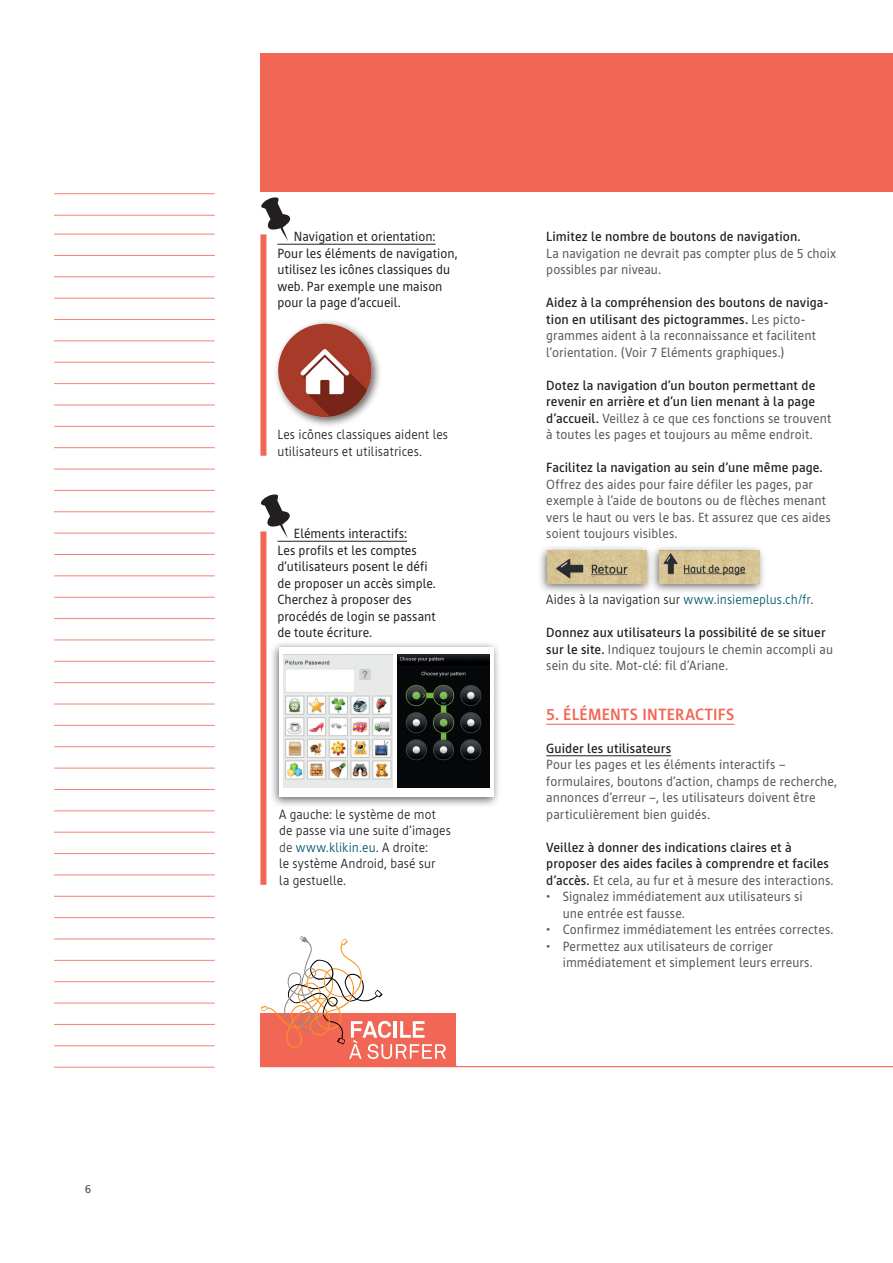
<style>
.page{position:relative;width:893px;height:1263px;background:#fff}
.page>*{position:absolute;margin:0;border:0;box-sizing:border-box;transform-origin:0 0}
.t1{font:700 16.5px "Cast";letter-spacing:.02em;color:#f26656}
.t2{font:13.5px/16.5px "Cast";letter-spacing:.01em;color:#57585a}
.t3{font:500 13.5px/16.5px "Cast";letter-spacing:.01em;color:#231f20}
.t4{font:13.5px/16.5px "Cast";letter-spacing:.005em;color:#231f20}
.t5{font:300 13.5px/16.5px "Cast";letter-spacing:.01em;color:#231f20}
.t6{font:500 11.25px "AB Newut Plain";color:#57585a}
.s1{color:#3e3e3f}
.s2{color:#00576f}
.s3{font-weight:500;color:#231f20}
.s4{font-weight:400;color:#57585a}
</style>
<div class="page">
<div style="left:260px;top:54px;width:633px;height:138px;background:#f26656"></div>
<hr style="left:261px;top:1066px;width:632px;height:1px;background:#f26656">
<div style="left:650px;top:544px;width:116px;height:51px;background:#231f20;opacity:.68"></div>
<img style="left:660px;top:551px;width:99px;height:33px">
<div style="left:538px;top:544px;width:116px;height:51px;background:#231f20;opacity:.68"></div>
<img style="left:547px;top:551px;width:100px;height:33px">
<div style="left:273px;top:318px;width:110px;height:110px;background:#231f20;opacity:.69"></div>
<img style="left:278px;top:324px;width:94px;height:93px;border-radius:47px">
<hr style="left:546px;top:724px;width:188px;height:1px;background:#f26656">
<hr style="left:546px;top:755px;width:125px;height:1px;background:#231f20">
<hr style="left:277px;top:244px;width:159px;height:1px;background:#231f20">
<hr style="left:277px;top:541px;width:130px;height:1px;background:#231f20">
<div style="left:269px;top:641px;width:232px;height:167px;background:#231f20;opacity:.68"></div>
<div style="left:279px;top:647px;width:214px;height:150px;background:#fff"></div>
<img style="left:397px;top:655px;width:92px;height:132px">
<img style="left:283px;top:655px;width:110px;height:132px">
<div style="left:260px;top:234px;width:6px;height:222px;background:#f26656"></div>
<div style="left:260px;top:531px;width:6px;height:354px;background:#f26656"></div>
<svg style="left:261px;top:197px;width:29px;height:44px"></svg>
<svg style="left:261px;top:494px;width:29px;height:44px"></svg>
<div style="left:261px;top:1013px;width:195px;height:54px;background:#f26656"></div>
<svg style="left:261px;top:936px;width:185px;height:123px"></svg>
<hr style="left:54px;top:234px;width:161px;height:1px;background:#f4846f">
<hr style="left:54px;top:255px;width:161px;height:1px;background:#f4846f">
<hr style="left:54px;top:277px;width:161px;height:1px;background:#f4846f">
<hr style="left:54px;top:298px;width:161px;height:1px;background:#f4846f">
<hr style="left:54px;top:319px;width:161px;height:1px;background:#f4846f">
<hr style="left:54px;top:341px;width:161px;height:1px;background:#f4846f">
<hr style="left:54px;top:362px;width:161px;height:1px;background:#f4846f">
<hr style="left:54px;top:383px;width:161px;height:1px;background:#f4846f">
<hr style="left:54px;top:405px;width:161px;height:1px;background:#f4846f">
<hr style="left:54px;top:426px;width:161px;height:1px;background:#f4846f">
<hr style="left:54px;top:447px;width:161px;height:1px;background:#f4846f">
<hr style="left:54px;top:469px;width:161px;height:1px;background:#f4846f">
<hr style="left:54px;top:490px;width:161px;height:1px;background:#f4846f">
<hr style="left:54px;top:511px;width:161px;height:1px;background:#f4846f">
<hr style="left:54px;top:533px;width:161px;height:1px;background:#f4846f">
<hr style="left:54px;top:554px;width:161px;height:1px;background:#f4846f">
<hr style="left:54px;top:576px;width:161px;height:1px;background:#f4846f">
<hr style="left:54px;top:597px;width:161px;height:1px;background:#f4846f">
<hr style="left:54px;top:618px;width:161px;height:1px;background:#f4846f">
<hr style="left:54px;top:640px;width:161px;height:1px;background:#f4846f">
<hr style="left:54px;top:661px;width:161px;height:1px;background:#f4846f">
<hr style="left:54px;top:682px;width:161px;height:1px;background:#f4846f">
<hr style="left:54px;top:704px;width:161px;height:1px;background:#f4846f">
<hr style="left:54px;top:725px;width:161px;height:1px;background:#f4846f">
<hr style="left:54px;top:746px;width:161px;height:1px;background:#f4846f">
<hr style="left:54px;top:768px;width:161px;height:1px;background:#f4846f">
<hr style="left:54px;top:789px;width:161px;height:1px;background:#f4846f">
<hr style="left:54px;top:810px;width:161px;height:1px;background:#f4846f">
<hr style="left:54px;top:832px;width:161px;height:1px;background:#f4846f">
<hr style="left:54px;top:853px;width:161px;height:1px;background:#f4846f">
<hr style="left:54px;top:875px;width:161px;height:1px;background:#f4846f">
<hr style="left:54px;top:896px;width:161px;height:1px;background:#f4846f">
<hr style="left:54px;top:917px;width:161px;height:1px;background:#f4846f">
<hr style="left:54px;top:939px;width:161px;height:1px;background:#f4846f">
<hr style="left:54px;top:960px;width:161px;height:1px;background:#f4846f">
<hr style="left:54px;top:981px;width:161px;height:1px;background:#f4846f">
<hr style="left:54px;top:1003px;width:161px;height:1px;background:#f4846f">
<hr style="left:54px;top:1024px;width:161px;height:1px;background:#f4846f">
<hr style="left:54px;top:1045px;width:161px;height:1px;background:#f4846f">
<hr style="left:54px;top:1067px;width:161px;height:1px;background:#f4846f">
<hr style="left:54px;top:193px;width:161px;height:1px;background:#f4846f">
<hr style="left:54px;top:215px;width:161px;height:1px;background:#f4846f">
<p class="t6" style="left:85px;top:1184px;width:8px">6</p>
<p class="t4" style="left:277px;top:228px;width:182px;text-indent:16px">Navigation et orientation:<br>Pour les éléments de navigation, utilisez les icônes classiques du web. Par exemple une maison pour la page d’accueil.</p>
<p class="t5" style="left:277px;top:426px;width:172px">Les icônes classiques aident les utilisateurs et utilisatrices.</p>
<p class="t4" style="left:277px;top:525px;width:160px;text-indent:16px">Eléments interactifs:<br>Les profils et les comptes d’utilisateurs posent le défi de proposer un accès simple.<br>Cherchez à proposer des procédés de login se passant de toute écriture.</p>
<p class="t5" style="left:279px;top:806px;width:173px">A gauche: le système de mot de passe via une suite d’images <span class="s1">de</span> <span class="s2">www.klikin.eu</span>. A droite:</p>
<p class="t5" style="left:279px;top:855px;width:158px">le système Android, basé sur la gestuelle.</p>
<p class="t2" style="left:546px;top:228px;width:291px"><span class="s3">Limitez le nombre de boutons de navigation.<br></span>La navigation ne devrait pas compter plus de 5 choix possibles par niveau.</p>
<p class="t2" style="left:546px;top:294px;width:283px"><span class="s3">Aidez à la compréhension des boutons de naviga&shy;tion en utilisant des pictogrammes.</span> Les picto&shy;grammes aident à la reconnaissance et facilitent l’orientation. (Voir 7 Eléments graphiques.)</p>
<p class="t3" style="left:546px;top:377px;width:287px">Dotez la navigation d’un bouton permettant de revenir en arrière et d’un lien menant à la page d’accueil. <span class="s4">Veillez à ce que ces fonctions se trouvent à toutes les pages et toujours au même endroit.</span></p>
<p class="t3" style="left:546px;top:459px;width:278px">Facilitez la navigation au sein d’une même page.</p>
<p class="t2" style="left:546px;top:476px;width:286px">Offrez des aides pour faire défiler les pages, par exemple à l’aide de boutons ou de flèches menant vers le haut ou vers le bas. Et assurez que ces aides soient toujours visibles.</p>
<p class="t5" style="left:546px;top:591px;width:269px">Aides à la navigation sur <span class="s2">www.insiemeplus.ch/fr</span>.</p>
<p class="t2" style="left:546px;top:624px;width:288px"><span class="s3">Donnez aux utilisateurs la possibilité de se situer sur le site.</span> Indiquez toujours le chemin accompli au sein du site. Mot-clé: fil d’Ariane.</p>
<h2 class="t1" style="left:546px;top:705px;width:190px">5. ÉLÉMENTS INTERACTIFS</h2>
<h3 class="t3" style="left:546px;top:740px;width:126px">Guider les utilisateurs</h3>
<p class="t2" style="left:546px;top:756px;width:292px">Pour les pages et les éléments interactifs – formulaires, boutons d’action, champs de recherche, annonces d’erreur –, les utilisateurs doivent être particulièrement bien guidés.</p>
<p class="t3" style="left:546px;top:839px;width:289px">Veillez à donner des indications claires et à proposer des aides faciles à comprendre et faciles d’accès. <span class="s4">Et cela, au fur et à mesure des interactions.</span></p>
<p class="t2" style="left:563px;top:888px;width:242px;text-indent:-16px">• Signalez immédiatement aux utilisateurs si une entrée est fausse.</p>
<p class="t2" style="left:546px;top:921px;width:289px">• Confirmez immédiatement les entrées correctes.</p>
<p class="t2" style="left:563px;top:938px;width:252px;text-indent:-16px">• Permettez aux utilisateurs de corriger immédiatement et simplement leurs erreurs.</p>
</div>
